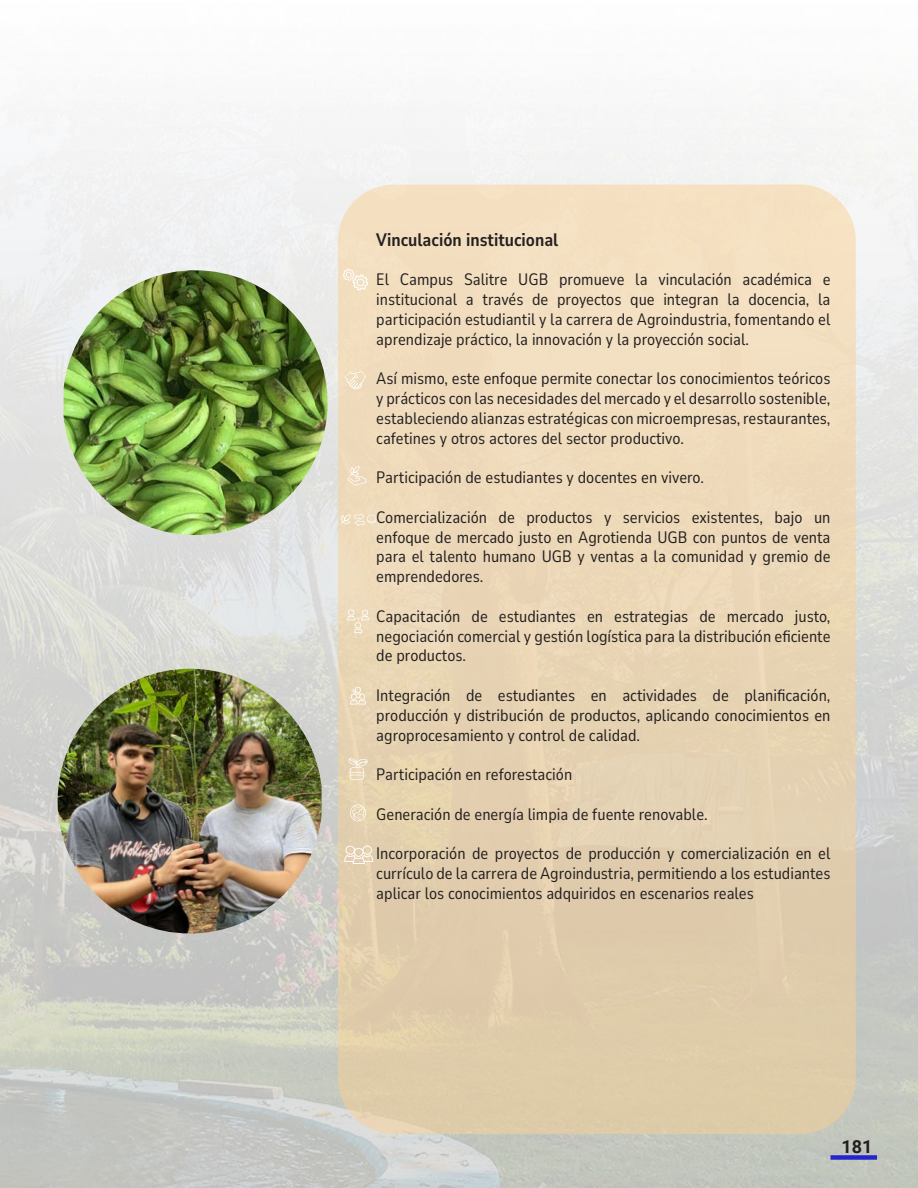
<style>
.page{position:relative;width:918px;height:1188px;background:#fff}
.page>*{position:absolute;margin:0;border:0;box-sizing:border-box;transform-origin:0 0}
.t1{font:700 18px "Nunito Sans 10 pt Condensed";color:#231f20}
.t2{font:700 18px "Roboto";color:#231f20}
.t3{font:16.5px/19.8px "Nunito Sans 10 pt Condensed";color:#231f20;text-align:justify}
</style>
<div class="page">
<img style="left:0;top:109px;width:129px;height:924px">
<img style="left:129px;top:92px;width:789px;height:1096px">
<div style="left:831px;top:1155px;width:46px;height:5px;background:#2326cc"></div>
<div style="left:338px;top:185px;width:518px;height:949px;background:linear-gradient(to right,#e9d5b5,#e9d5b6);border-radius:56px"></div>
<svg style="left:343px;top:269px;width:25px;height:21px"></svg>
<svg style="left:345px;top:370px;width:21px;height:20px"></svg>
<svg style="left:347px;top:466px;width:19px;height:20px"></svg>
<svg style="left:340px;top:514px;width:36px;height:12px"></svg>
<svg style="left:347px;top:610px;width:22px;height:23px"></svg>
<svg style="left:350px;top:687px;width:16px;height:18px"></svg>
<svg style="left:348px;top:758px;width:20px;height:22px"></svg>
<svg style="left:350px;top:804px;width:16px;height:17px"></svg>
<svg style="left:344px;top:846px;width:29px;height:18px"></svg>
<img style="left:64px;top:270px;width:264px;height:265px">
<img style="left:58px;top:669px;width:264px;height:264px">
<p class="t1" style="left:376px;top:227px;width:184px">Vinculación institucional</p>
<p class="t3" style="left:376px;top:269px;width:456px">El Campus Salitre UGB promueve la vinculación académica e institucional a través de proyectos que integran la docencia, la participación estudiantil y la carrera de Agroindustria, fomentando el aprendizaje práctico, la innovación y la proyección social.</p>
<p class="t3" style="left:376px;top:368px;width:456px">Así mismo, este enfoque permite conectar los conocimientos teóricos y prácticos con las necesidades del mercado y el desarrollo sostenible, estableciendo alianzas estratégicas con microempresas, restaurantes,</p>
<p class="t3" style="left:376px;top:427px;width:309px">cafetines y otros actores del sector productivo.</p>
<p class="t3" style="left:376px;top:467px;width:329px">Participación de estudiantes y docentes en vivero.</p>
<p class="t3" style="left:376px;top:507px;width:456px">Comercialización de productos y servicios existentes, bajo un enfoque de mercado justo en Agrotienda UGB con puntos de venta para el talento humano UGB y ventas a la comunidad y gremio de emprendedores.</p>
<p class="t3" style="left:376px;top:606px;width:456px">Capacitación de estudiantes en estrategias de mercado justo, negociación comercial y gestión logística para la distribución eficiente de productos.</p>
<p class="t3" style="left:376px;top:685px;width:456px">Integración de estudiantes en actividades de planificación, producción y distribución de productos, aplicando conocimientos en agroprocesamiento y control de calidad.</p>
<p class="t3" style="left:376px;top:764px;width:198px">Participación en reforestación</p>
<p class="t3" style="left:376px;top:804px;width:333px">Generación de energía limpia de fuente renovable.</p>
<p class="t3" style="left:376px;top:843px;width:456px">Incorporación de proyectos de producción y comercialización en el currículo de la carrera de Agroindustria, permitiendo a los estudiantes aplicar los conocimientos adquiridos en escenarios reales</p>
<p class="t2" style="left:846px;top:1129px;width:32px">181</p>
<p class="t2" style="left:841px;top:1134px;width:32px">181</p>
</div>
